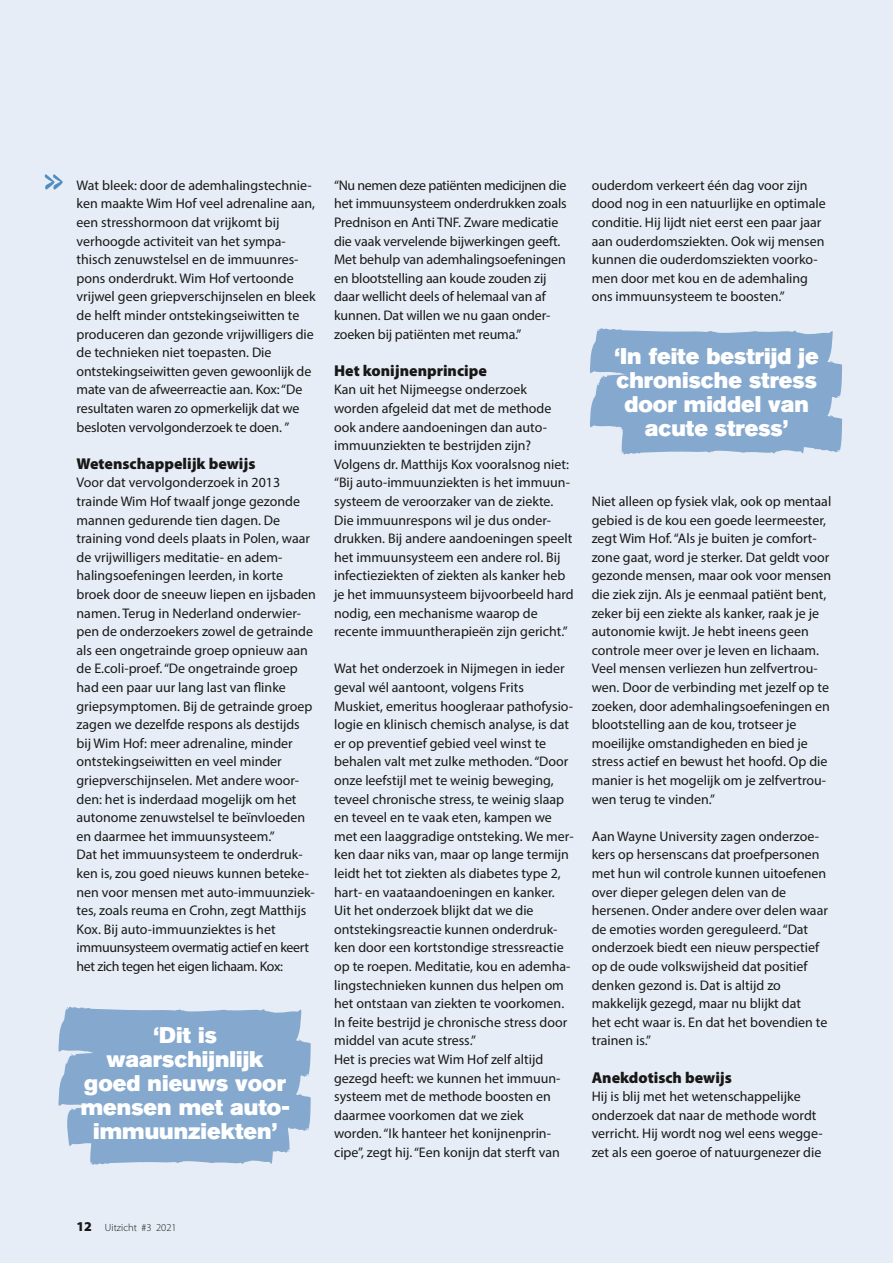
<style>
.page{position:relative;width:893px;height:1263px;background:#e7edf7}
.page>*{position:absolute;margin:0;border:0;box-sizing:border-box;transform-origin:0 0}
.t1{font:55.35px "Remachine Script";color:#4f8ebf}
.t2{font:22.5px/24px "Akzidenz Grotesk BE Super";color:#fff;text-align:center}
.t3{font:900 15.75px "Myriad Pro";color:#181816}
.t4{font:13.95px/18.6px "Myriad Pro";color:#181816}
.t5{font:300 10.5px "Myriad Pro";color:#181816}
.s1{font-weight:900;font-size:13.5px}
</style>
<div class="page">
<svg style="left:58px;top:1006px;width:253px;height:159px;background:#8fb0d2"></svg>
<svg style="left:590px;top:328px;width:253px;height:127px;background:#8fb0d2"></svg>
<h1 class="t1" style="left:43px;top:144px;width:22px">&gt;&gt;</h1>
<p class="t4" style="left:77px;top:176px;width:241px">Wat bleek: door de ademhalingstechnie&shy;ken maakte Wim Hof veel adrenaline aan, een stresshormoon dat vrijkomt bij verhoogde activiteit van het sympa&shy;thisch zenuwstelsel en de immuunres&shy;pons onderdrukt. Wim Hof vertoonde vrijwel geen griepverschijnselen en bleek de helft minder ontstekingseiwitten te produceren dan gezonde vrijwilligers die de technieken niet toepasten. Die ontstekingseiwitten geven gewoonlijk de mate van de afweerreactie aan. Kox: “De resultaten waren zo opmerkelijk dat we besloten vervolgonderzoek te doen. ”</p>
<p class="t3" style="left:77px;top:453px;width:181px">Wetenschappelijk bewijs</p>
<p class="t4" style="left:77px;top:473px;width:241px">Voor dat vervolgonderzoek in 2013 trainde Wim Hof twaalf jonge gezonde mannen gedurende tien dagen. De training vond deels plaats in Polen, waar de vrijwilligers meditatie- en adem&shy;halingsoefeningen leerden, in korte broek door de sneeuw liepen en ijsbaden namen. Terug in Nederland onderwier&shy;pen de onderzoekers zowel de getrainde als een ongetrainde groep opnieuw aan de E.coli-proef. “De ongetrainde groep had een paar uur lang last van flinke griepsymptomen. Bij de getrainde groep zagen we dezelfde respons als destijds bij Wim Hof: meer adrenaline, minder ontstekingseiwitten en veel minder griepverschijnselen. Met andere woor&shy;den: het is inderdaad mogelijk om het autonome zenuwstelsel te beïnvloeden en daarmee het immuunsysteem.”<br>Dat het immuunsysteem te onderdruk&shy;ken is, zou goed nieuws kunnen beteke&shy;nen voor mensen met auto-immuunziek&shy;tes, zoals reuma en Crohn, zegt Matthijs Kox. Bij auto-immuunziektes is het immuunsysteem overmatig actief en keert het zich tegen het eigen lichaam. Kox:</p>
<h2 class="t2" style="left:81px;top:1023px;width:211px">‘Dit is waarschijnlijk goed nieuws voor mensen met auto&shy;immuunziekten’</h2>
<p class="t4" style="left:334px;top:176px;width:234px">“Nu nemen deze patiënten medicijnen die het immuunsysteem onderdrukken zoals Prednison en Anti TNF. Zware medicatie die vaak vervelende bijwerkingen geeft.<br>Met behulp van ademhalingsoefeningen en blootstelling aan koude zouden zij daar wellicht deels of helemaal van af kunnen. Dat willen we nu gaan onder&shy;zoeken bij patiënten met reuma.”</p>
<p class="t3" style="left:334px;top:360px;width:154px">Het konijnenprincipe</p>
<p class="t4" style="left:334px;top:380px;width:241px">Kan uit het Nijmeegse onderzoek worden afgeleid dat met de methode ook andere aandoeningen dan auto&shy;immuunziekten te bestrijden zijn?<br>Volgens dr. Matthijs Kox vooralsnog niet: “Bij auto-immuunziekten is het immuun&shy;systeem de veroorzaker van de ziekte.<br>Die immuunrespons wil je dus onder&shy;drukken. Bij andere aandoeningen speelt het immuunsysteem een andere rol. Bij infectieziekten of ziekten als kanker heb je het immuunsysteem bijvoorbeeld hard nodig, een mechanisme waarop de recente immuuntherapieën zijn gericht.”</p>
<p class="t4" style="left:334px;top:659px;width:241px">Wat het onderzoek in Nijmegen in ieder geval wél aantoont, volgens Frits Muskiet, emeritus hoogleraar pathofysio&shy;logie en klinisch chemisch analyse, is dat er op preventief gebied veel winst te behalen valt met zulke methoden. “Door onze leefstijl met te weinig beweging, teveel chronische stress, te weinig slaap en teveel en te vaak eten, kampen we met een laaggradige ontsteking. We mer&shy;ken daar niks van, maar op lange termijn leidt het tot ziekten als diabetes type 2, hart- en vaataandoeningen en kanker.<br>Uit het onderzoek blijkt dat we die ontstekingsreactie kunnen onderdruk&shy;ken door een kortstondige stressreactie op te roepen. Meditatie, kou en ademha&shy;lingstechnieken kunnen dus helpen om het ontstaan van ziekten te voorkomen.<br>In feite bestrijd je chronische stress door middel van acute stress.”<br>Het is precies wat Wim Hof zelf altijd gezegd heeft: we kunnen het immuun&shy;systeem met de methode boosten en daarmee voorkomen dat we ziek worden. “Ik hanteer het konijnenprin&shy;cipe”, zegt hij. “Een konijn dat sterft van</p>
<p class="t4" style="left:592px;top:176px;width:236px">ouderdom verkeert één dag voor zijn dood nog in een natuurlijke en optimale conditie. Hij lijdt niet eerst een paar jaar aan ouderdomsziekten. Ook wij mensen kunnen die ouderdomsziekten voorko&shy;men door met kou en de ademhaling ons immuunsysteem te boosten.”</p>
<h2 class="t2" style="left:615px;top:344px;width:206px">‘In feite bestrijd je chronische stress door middel van acute stress’</h2>
<p class="t4" style="left:592px;top:492px;width:241px">Niet alleen op fysiek vlak, ook op mentaal gebied is de kou een goede leermeester, zegt Wim Hof. “Als je buiten je comfort&shy;zone gaat, word je sterker. Dat geldt voor gezonde mensen, maar ook voor mensen die ziek zijn. Als je eenmaal patiënt bent, zeker bij een ziekte als kanker, raak je je autonomie kwijt. Je hebt ineens geen controle meer over je leven en lichaam.<br>Veel mensen verliezen hun zelfvertrou&shy;wen. Door de verbinding met jezelf op te zoeken, door ademhalingsoefeningen en blootstelling aan de kou, trotseer je moeilijke omstandigheden en bied je stress actief en bewust het hoofd. Op die manier is het mogelijk om je zelfvertrou&shy;wen terug te vinden.”</p>
<p class="t4" style="left:592px;top:827px;width:238px">Aan Wayne University zagen onderzoe&shy;kers op hersenscans dat proefpersonen met hun wil controle kunnen uitoefenen over dieper gelegen delen van de hersenen. Onder andere over delen waar de emoties worden gereguleerd. “Dat onderzoek biedt een nieuw perspectief op de oude volkswijsheid dat positief denken gezond is. Dat is altijd zo makkelijk gezegd, maar nu blijkt dat<br>het echt waar is. En dat het bovendien te trainen is.”</p>
<p class="t3" style="left:592px;top:1067px;width:142px">Anekdotisch bewijs</p>
<p class="t4" style="left:592px;top:1087px;width:233px">Hij is blij met het wetenschappelijke onderzoek dat naar de methode wordt verricht. Hij wordt nog wel eens wegge&shy;zet als een goeroe of natuurgenezer die</p>
<p class="t5" style="left:77px;top:1222px;width:102px"><span class="s1">12</span> Uitzicht #3 2021</p>
</div>
